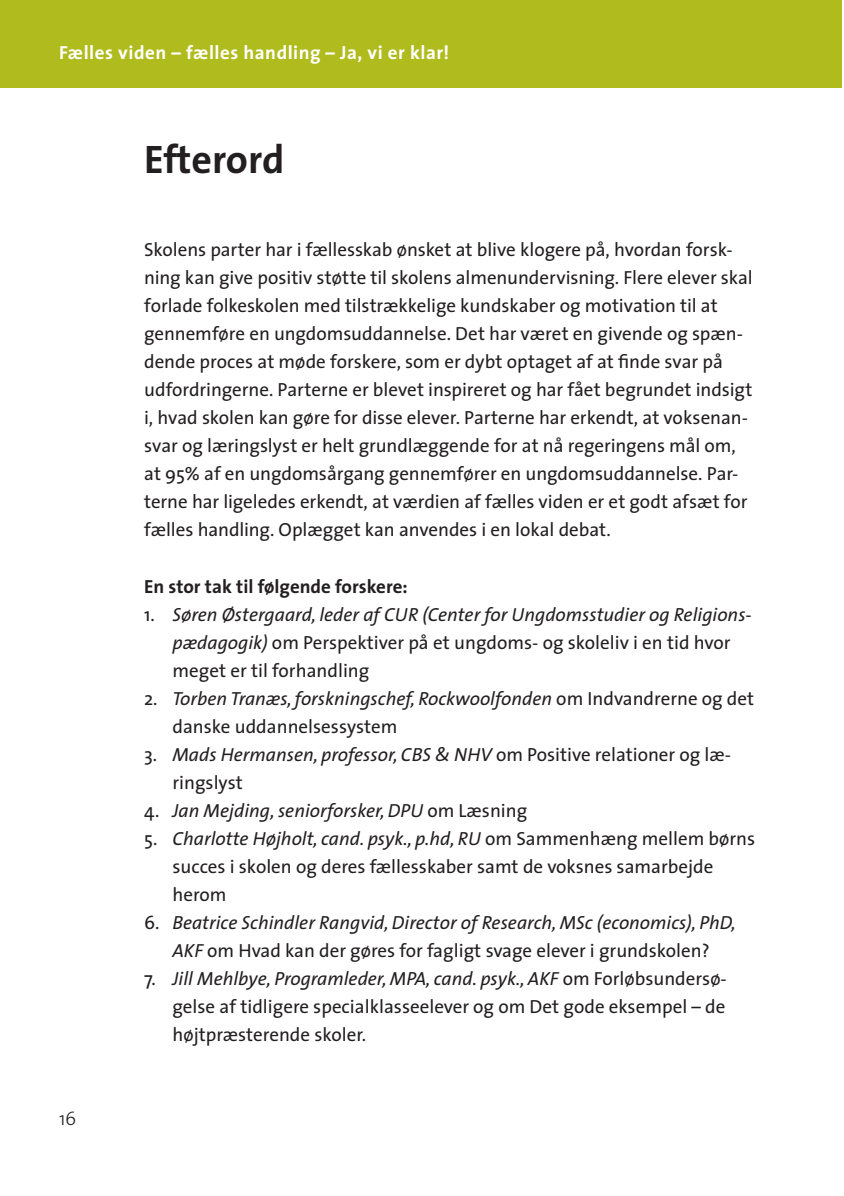
<style>
.page{position:relative;width:844px;height:1196px;background:#fff}
.page>*{position:absolute;margin:0;border:0;box-sizing:border-box;transform-origin:0 0}
.t1{font:700 40px "The Sans";letter-spacing:-.005em;color:#231f20}
.t2{font:19px/28px "The Sans";color:#231f20}
.t3{font:italic 19px/28px "The Sans";color:#231f20}
.t4{font:700 19px "The Sans";letter-spacing:.03em;color:#fff}
.t5{font:700 19px "The Sans";color:#231f20}
.t6{font:300 19px "The Sans";color:#231f20}
.s1{font-style:normal}
.s2{font-style:italic}
</style>
<div class="page">
<div style="left:0;top:0;width:841px;height:87px;background:#b0bb1d"></div>
<p class="t4" style="left:59px;top:36px;width:392px">Fælles viden – fælles handling – Ja, vi er klar!</p>
<h1 class="t1" style="left:144px;top:126px;width:142px">Efterord</h1>
<p class="t6" style="left:59px;top:1102px;width:19px">16</p>
<p class="t2" style="left:144px;top:235px;width:610px">Skolens parter har i fællesskab ønsket at blive klogere på, hvordan forsk&shy;ning kan give positiv støtte til skolens almenundervisning. Flere elever skal forlade folkeskolen med tilstrækkelige kundskaber og motivation til at gennemføre en ungdomsuddannelse. Det har været en givende og spæn&shy;dende proces at møde forskere, som er dybt optaget af at finde svar på udfordringerne. Parterne er blevet inspireret og har fået begrundet indsigt i, hvad skolen kan gøre for disse elever. Parterne har erkendt, at voksenan&shy;svar og læringslyst er helt grundlæggende for at nå regeringens mål om, at 95% af en ungdomsårgang gennemfører en ungdomsuddannelse. Par&shy;terne har ligeledes erkendt, at værdien af fælles viden er et godt afsæt for fælles handling. Oplægget kan anvendes i en lokal debat.</p>
<p class="t5" style="left:144px;top:570px;width:265px">En stor tak til følgende forskere:</p>
<p class="t3" style="left:172px;top:599px;width:581px;text-indent:-28px"><span class="s1">1.</span> Søren Østergaard, leder af CUR (Center for Ungdomsstudier og Religions&shy;pædagogik) <span class="s1">om Perspektiver på et ungdoms- og skoleliv i en tid hvor meget er til forhandling</span></p>
<p class="t2" style="left:172px;top:683px;width:583px;text-indent:-28px">2. <span class="s2">Torben Tranæs, forskningschef, Rockwoolfonden</span> om Indvandrerne og det danske uddannelsessystem</p>
<p class="t2" style="left:172px;top:739px;width:560px;text-indent:-28px">3. <span class="s2">Mads Hermansen, professor, CBS &amp; NHV</span> om Positive relationer og læ&shy;ringslyst</p>
<p class="t3" style="left:144px;top:795px;width:385px"><span class="s1">4.</span> Jan Mejding, seniorforsker, DPU <span class="s1">om Læsning</span></p>
<p class="t2" style="left:172px;top:823px;width:584px;text-indent:-28px">5. <span class="s2">Charlotte Højholt, cand. psyk., p.hd, RU</span> om Sammenhæng mellem børns succes i skolen og deres fællesskaber samt de voksnes samarbejde herom</p>
<p class="t3" style="left:144px;top:907px;width:593px;text-align:center"><span class="s1">6.</span> Beatrice Schindler Rangvid, Director of Research, MSc (economics), PhD,<br>AKF <span class="s1">om Hvad kan der gøres for fagligt svage elever i grundskolen?</span></p>
<p class="t2" style="left:172px;top:963px;width:556px;text-align:justify;text-indent:-28px">7. <span class="s2">Jill Mehlbye, Programleder, MPA, cand. psyk., AKF</span> om Forløbsundersø&shy;gelse af tidligere specialklasseelever og om Det gode eksempel – de højtpræsterende skoler.</p>
</div>
